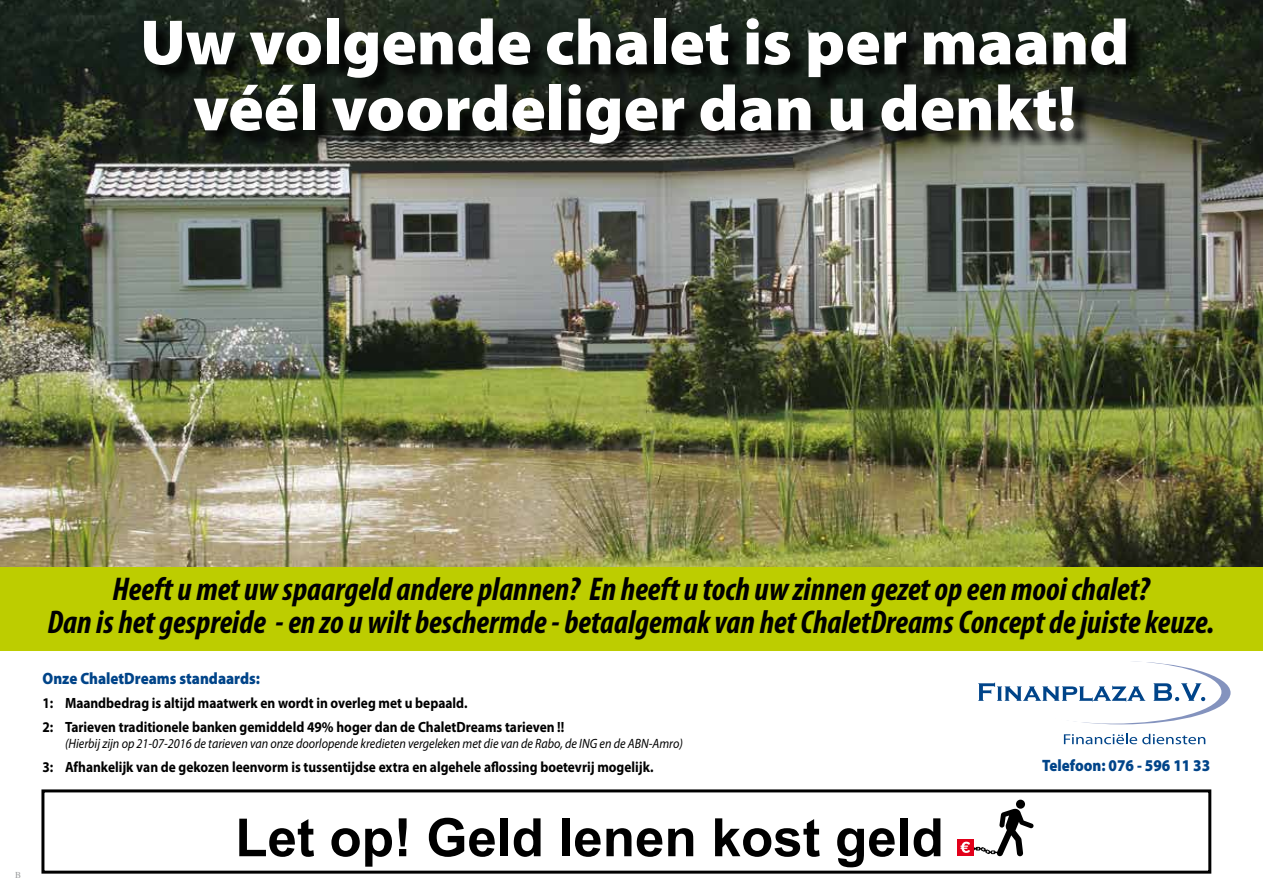
<style>
.page{position:relative;width:1263px;height:893px;background:#fff}
.page>*{position:absolute;margin:0;border:0;box-sizing:border-box;transform-origin:0 0}
.t1{font:900 64.5px/66px "Myriad Pro";color:#fff;text-align:center}
.t2{font:italic 700 condensed 33px/33.2px "Myriad Pro";color:#000;text-align:center}
.t3{font:900 16.5px "Myriad Pro";color:#004489;scale:.9 1}
.t4{font:700 14.85px/24px "Myriad Pro";color:#000;scale:.9 1}
.t5{font:italic 13.5px "Myriad Pro";color:#000;scale:.9 1}
.t6{font:9px "Times";color:#9c9e9f}
</style>
<div class="page">
<img style="left:0;top:0;width:1263px;height:568px">
<div style="left:146px;top:21px;width:998px;height:142px;background:#000;opacity:.84"></div>
<svg style="left:1012px;top:661px;width:218px;height:63px"></svg>
<div style="left:1003px;top:660px;width:218px;height:64px;background:#fff;border-radius:50%"></div>
<svg style="left:978px;top:682px;width:167px;height:20px"></svg>
<svg style="left:1153px;top:683px;width:52px;height:18px"></svg>
<svg style="left:1064px;top:734px;width:141px;height:10px"></svg>
<svg style="left:239px;top:819px;width:75px;height:38px"></svg>
<svg style="left:331px;top:828px;width:61px;height:39px"></svg>
<svg style="left:399px;top:818px;width:8px;height:38px"></svg>
<svg style="left:429px;top:818px;width:66px;height:39px"></svg>
<div style="left:501px;top:818px;width:7px;height:38px;background:#000"></div>
<svg style="left:514px;top:818px;width:26px;height:39px"></svg>
<div style="left:562px;top:818px;width:8px;height:38px;background:#000"></div>
<svg style="left:575px;top:828px;width:56px;height:29px"></svg>
<svg style="left:637px;top:828px;width:25px;height:29px"></svg>
<svg style="left:668px;top:828px;width:25px;height:28px"></svg>
<svg style="left:715px;top:818px;width:105px;height:39px"></svg>
<svg style="left:837px;top:828px;width:58px;height:39px"></svg>
<div style="left:900px;top:818px;width:8px;height:38px;background:#000"></div>
<svg style="left:914px;top:818px;width:26px;height:39px"></svg>
<div style="left:957px;top:839px;width:17px;height:17px;background:#e2001a"></div>
<svg style="left:960px;top:800px;width:73px;height:57px"></svg>
<div style="left:41px;top:789px;width:1170px;height:85px;border:3px solid #000"></div>
<div style="left:0;top:568px;width:1263px;height:83px;background:#bdcd00"></div>
<h1 class="t1" style="left:140px;top:10px;width:991px">Uw volgende chalet is per maand véél voordeliger dan u denkt!</h1>
<h2 class="t2" style="left:48px;top:574px;width:1168px">Heeft u met uw spaargeld andere plannen? En heeft u toch uw zinnen gezet op een mooi chalet?<br>Dan is het gespreide - en zo u wilt beschermde - betaalgemak van het ChaletDreams Concept de juiste keuze.</h2>
<p class="t3" style="left:43px;top:669px;width:243px">Onze ChaletDreams standaards:</p>
<p class="t4" style="left:43px;top:691px;width:581px">1: Maandbedrag is altijd maatwerk en wordt in overleg met u bepaald.<br>2: Tarieven traditionele banken gemiddeld 49% hoger dan de ChaletDreams tarieven !!</p>
<p class="t5" style="left:65px;top:736px;width:688px">(Hierbij zijn op 21-07-2016 de tarieven van onze doorlopende kredieten vergeleken met die van de Rabo, de ING en de ABN-Amro)</p>
<p class="t4" style="left:43px;top:755px;width:680px">3: Afhankelijk van de gekozen leenvorm is tussentijdse extra en algehele aflossing boetevrij mogelijk.</p>
<p class="t3" style="left:1042px;top:756px;width:188px">Telefoon: 076 - 596 11 33</p>
<p class="t6" style="left:15px;top:867px;width:8px">B</p>
</div>
